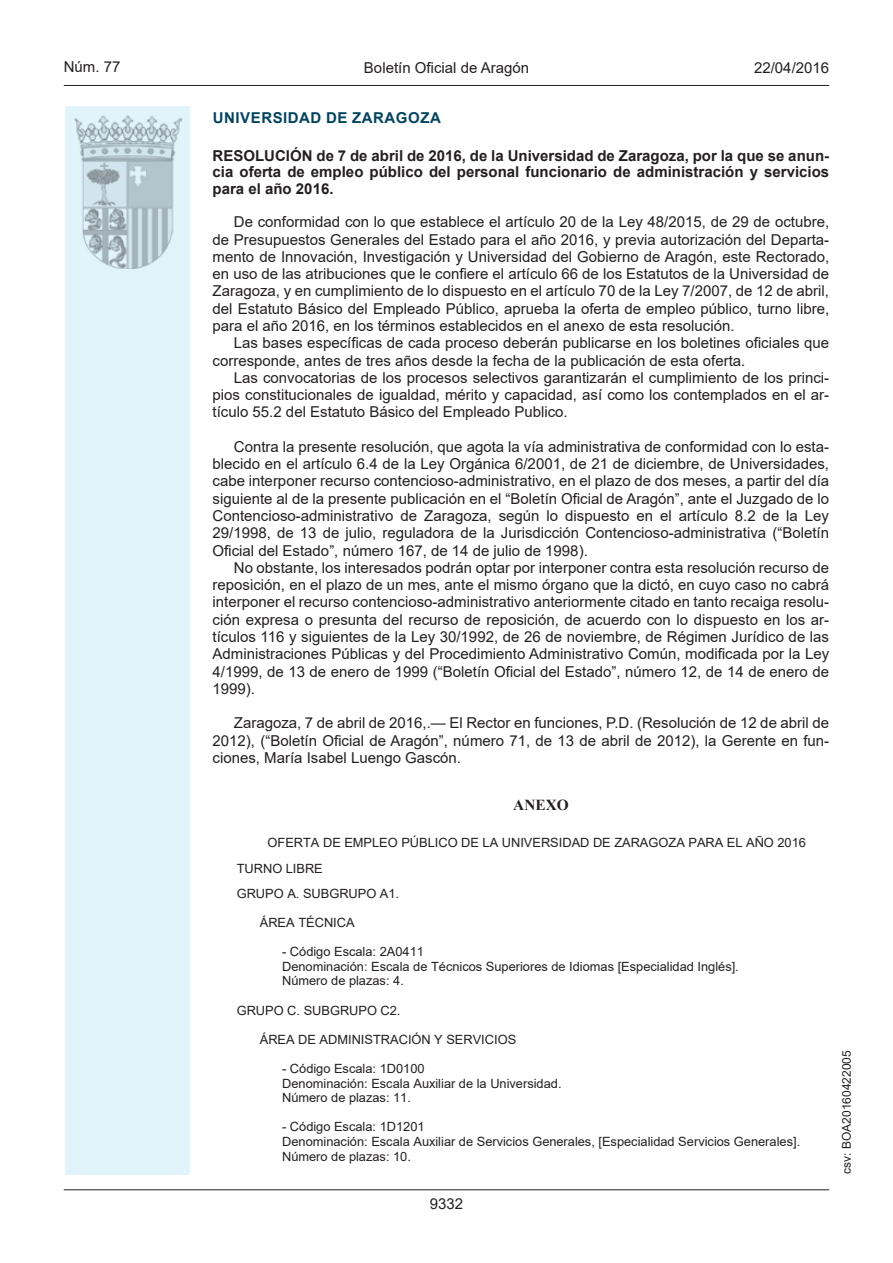
<style>
.page{position:relative;width:893px;height:1263px;background:#fff}
.page>*{position:absolute;margin:0;border:0;box-sizing:border-box;transform-origin:0 0}
.t1{font:700 15.3px "Times New Roman";color:#231f20}
.t2{font:15px/17.2px "Arial";color:#231f20;text-align:justify}
.t3{font:700 15px/16.5px "Arial";color:#231f20;text-align:justify}
.t4{font:700 15px "Arial";letter-spacing:.035em;color:#004462}
.t5{font:12.75px/14.5px "Arial";color:#231f20}
.t6{font:12px "Arial";color:#231f20}
</style>
<div class="page">
<hr style="left:64px;top:85px;width:765px;height:1px;background:#231f20">
<div style="left:64px;top:105px;width:127px;height:1071px;background:#e1f4fc;border:2px solid #fff"></div>
<img style="left:75px;top:115px;width:106px;height:153px">
<hr style="left:64px;top:1189px;width:765px;height:1px;background:#231f20">
<p class="t2" style="left:64px;top:58px;width:58px">Núm. 77</p>
<p class="t2" style="left:364px;top:59px;width:167px">Boletín Oficial de Aragón</p>
<p class="t2" style="left:754px;top:59px;width:77px">22/04/2016</p>
<p class="t4" style="left:213px;top:107px;width:230px">UNIVERSIDAD DE ZARAGOZA</p>
<p class="t3" style="left:213px;top:147px;width:618px">RESOLUCIÓN de 7 de abril de 2016, de la Universidad de Zaragoza, por la que se anun&shy;cia oferta de empleo público del personal funcionario de administración y servicios para el año 2016.</p>
<p class="t2" style="left:213px;top:213px;width:618px;text-indent:21px">De conformidad con lo que establece el artículo 20 de la Ley 48/2015, de 29 de octubre, de Presupuestos Generales del Estado para el año 2016, y previa autorización del Departa&shy;mento de Innovación, Investigación y Universidad del Gobierno de Aragón, este Rectorado, en uso de las atribuciones que le confiere el artículo 66 de los Estatutos de la Universidad de Zaragoza, y en cumplimiento de lo dispuesto en el artículo 70 de la Ley 7/2007, de 12 de abril, del Estatuto Básico del Empleado Público, aprueba la oferta de empleo público, turno libre, para el año 2016, en los términos establecidos en el anexo de esta resolución.</p>
<p class="t2" style="left:213px;top:334px;width:618px;text-indent:21px">Las bases específicas de cada proceso deberán publicarse en los boletines oficiales que corresponde, antes de tres años desde la fecha de la publicación de esta oferta.</p>
<p class="t2" style="left:213px;top:369px;width:618px;text-indent:21px">Las convocatorias de los procesos selectivos garantizarán el cumplimiento de los princi&shy;pios constitucionales de igualdad, mérito y capacidad, así como los contemplados en el ar&shy;tículo 55.2 del Estatuto Básico del Empleado Publico.</p>
<p class="t2" style="left:213px;top:438px;width:618px;text-indent:21px">Contra la presente resolución, que agota la vía administrativa de conformidad con lo esta&shy;blecido en el artículo 6.4 de la Ley Orgánica 6/2001, de 21 de diciembre, de Universidades, cabe interponer recurso contencioso-administrativo, en el plazo de dos meses, a partir del día siguiente al de la presente publicación en el “Boletín Oficial de Aragón”, ante el Juzgado de lo Contencioso-administrativo de Zaragoza, según lo dispuesto en el artículo 8.2 de la Ley 29/1998, de 13 de julio, reguladora de la Jurisdicción Contencioso-administrativa (“Boletín Oficial del Estado”, número 167, de 14 de julio de 1998).</p>
<p class="t2" style="left:213px;top:559px;width:618px;text-indent:21px">No obstante, los interesados podrán optar por interponer contra esta resolución recurso de reposición, en el plazo de un mes, ante el mismo órgano que la dictó, en cuyo caso no cabrá interponer el recurso contencioso-administrativo anteriormente citado en tanto recaiga resolu&shy;ción expresa o presunta del recurso de reposición, de acuerdo con lo dispuesto en los ar&shy;tículos 116 y siguientes de la Ley 30/1992, de 26 de noviembre, de Régimen Jurídico de las Administraciones Públicas y del Procedimiento Administrativo Común, modificada por la Ley 4/1999, de 13 de enero de 1999 (“Boletín Oficial del Estado”, número 12, de 14 de enero de 1999).</p>
<p class="t2" style="left:213px;top:714px;width:618px;text-indent:21px">Zaragoza, 7 de abril de 2016,.— El Rector en funciones, P.D. (Resolución de 12 de abril de 2012), (“Boletín Oficial de Aragón”, número 71, de 13 de abril de 2012), la Gerente en fun&shy;ciones, María Isabel Luengo Gascón.</p>
<p class="t1" style="left:513px;top:794px;width:57px">ANEXO</p>
<p class="t5" style="left:237px;top:830px;width:571px;line-height:25.2px;text-indent:31px">OFERTA DE EMPLEO PÚBLICO DE LA UNIVERSIDAD DE ZARAGOZA PARA EL AÑO 2016<br>TURNO LIBRE<br>GRUPO A. SUBGRUPO A1.</p>
<p class="t5" style="left:260px;top:915px;width:96px">ÁREA TÉCNICA</p>
<p class="t5" style="left:282px;top:944px;width:458px">- Código Escala: 2A0411<br>Denominación: Escala de Técnicos Superiores de Idiomas [Especialidad Inglés].<br>Número de plazas: 4.</p>
<p class="t5" style="left:237px;top:1003px;width:165px">GRUPO C. SUBGRUPO C2.</p>
<p class="t5" style="left:260px;top:1032px;width:258px">ÁREA DE ADMINISTRACIÓN Y SERVICIOS</p>
<p class="t5" style="left:282px;top:1061px;width:281px">- Código Escala: 1D0100<br>Denominación: Escala Auxiliar de la Universidad.<br>Número de plazas: 11.</p>
<p class="t5" style="left:282px;top:1119px;width:520px">- Código Escala: 1D1201<br>Denominación: Escala Auxiliar de Servicios Generales, [Especialidad Servicios Generales].<br>Número de plazas: 10.</p>
<p class="t2" style="left:430px;top:1195px;width:35px">9332</p>
<p class="t6" style="left:838px;top:1174px;width:125px;rotate:-90deg">csv: BOA20160422005</p>
</div>
